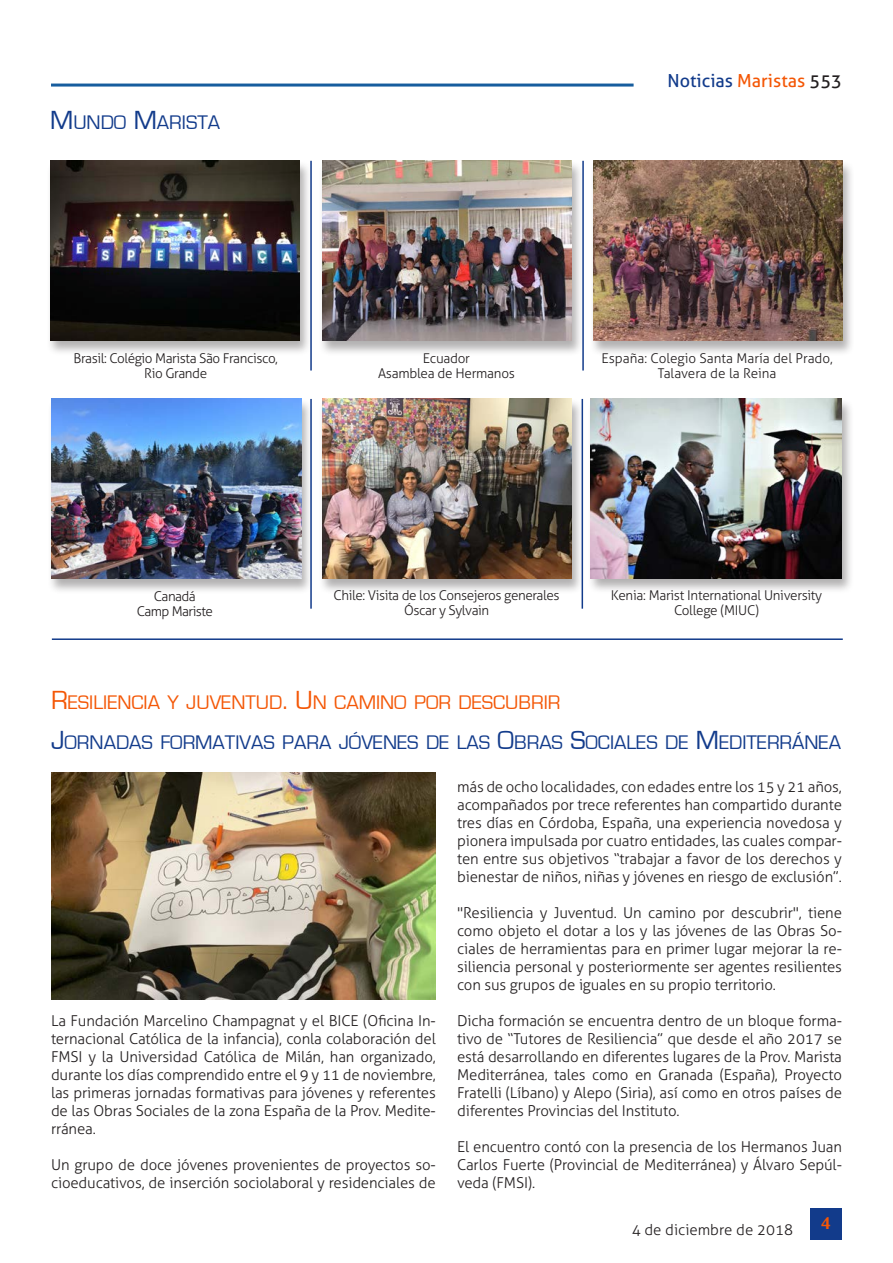
<style>
.page{position:relative;width:893px;height:1263px;background:#fff}
.page>*{position:absolute;margin:0;border:0;box-sizing:border-box;transform-origin:0 0}
.Titolo{font:20.25px "Eurostile";color:#123b8b}
.Titolo-2{font:20.25px "Eurostile";color:#f45706}
.t1{font:18px "Aller";color:#123b8b}
.t2{font:700 18px "Novarese IT Cby BT";color:#f45706}
.Testo_sinEspacio{font:300 15px/18px "Aller";letter-spacing:-.01em;color:#231f20;text-align:justify}
.DidacaliaFotos{font:300 13.5px/15px "Aller";letter-spacing:-.03em;color:#231f20;text-align:center}
.DidacaliaFotos-2{font:300 13.5px/15px "Aller";color:#231f20;text-align:center}
.s1{font-size:27px}
.s2{color:#f45706}
.s3{color:#231f20}
</style>
<div class="page">
<hr style="left:51px;top:84px;width:583px;height:3px;background:#175d9e">
<div style="left:810px;top:1208px;width:32px;height:31px;background:#123b8b"></div>
<hr style="left:52px;top:638px;width:791px;height:2px;background:#123b8b">
<div style="left:587px;top:398px;width:267px;height:195px;background:#231f20;opacity:.35"></div>
<img style="left:591px;top:399px;width:251px;height:179px">
<div style="left:318px;top:160px;width:266px;height:196px;background:#231f20;opacity:.35"></div>
<img style="left:322px;top:161px;width:250px;height:180px">
<div style="left:589px;top:160px;width:266px;height:196px;background:#231f20;opacity:.35"></div>
<img style="left:593px;top:161px;width:250px;height:180px">
<div style="left:318px;top:398px;width:266px;height:197px;background:#231f20;opacity:.35"></div>
<img style="left:322px;top:399px;width:250px;height:180px">
<div style="left:47px;top:398px;width:267px;height:197px;background:#231f20;opacity:.35"></div>
<img style="left:51px;top:399px;width:250px;height:180px">
<hr style="left:310px;top:161px;width:2px;height:209px;background:#123b8b">
<hr style="left:582px;top:161px;width:2px;height:209px;background:#123b8b">
<hr style="left:310px;top:399px;width:2px;height:210px;background:#123b8b">
<hr style="left:582px;top:399px;width:1px;height:210px;background:#123b8b">
<div style="left:46px;top:160px;width:266px;height:196px;background:#231f20;opacity:.35"></div>
<img style="left:50px;top:161px;width:250px;height:179px">
<img style="left:51px;top:772px;width:385px;height:227px">
<p class="Titolo" style="left:50px;top:111px;width:171px"><span class="s1">M</span> UNDO <span class="s1">M</span>ARISTA</p>
<p class="t1" style="left:667px;top:69px;width:176px">Noticias <span class="s2">Maristas</span> <span class="s3">553</span></p>
<p class="DidacaliaFotos" style="left:74px;top:351px;width:206px">Brasil: Colégio Marista São Francisco,</p>
<p class="DidacaliaFotos" style="left:144px;top:366px;width:65px">Rio Grande</p>
<p class="DidacaliaFotos" style="left:423px;top:350px;width:49px">Ecuador</p>
<p class="DidacaliaFotos" style="left:378px;top:365px;width:138px">Asamblea de Hermanos</p>
<p class="DidacaliaFotos-2" style="left:602px;top:350px;width:233px">España: Colegio Santa María del Prado,<br>Talavera de la Reina</p>
<p class="DidacaliaFotos" style="left:154px;top:588px;width:43px">Canadá</p>
<p class="DidacaliaFotos" style="left:137px;top:603px;width:78px">Camp Mariste</p>
<p class="DidacaliaFotos" style="left:334px;top:588px;width:228px">Chile: Visita de los Consejeros generales<br>Óscar y Sylvain</p>
<p class="DidacaliaFotos" style="left:611px;top:588px;width:213px">Kenia: Marist International University<br>College (MIUC)</p>
<p class="Titolo-2" style="left:51px;top:692px;width:511px"><span class="s1">R</span>ESILIENCIA Y JUVENTUD<span class="s1">. U</span> N CAMINO POR DESCUBRIR</p>
<p class="Titolo" style="left:51px;top:732px;width:791px"><span class="s1">J</span>ORNADAS FORMATIVAS PARA JÓVENES DE LAS <span class="s1">O</span>BRAS <span class="s1">S</span>OCIALES DE <span class="s1">M</span> EDITERRÁNEA</p>
<p class="Testo_sinEspacio" style="left:51px;top:1012px;width:386px">La Fundación Marcelino Champagnat y el BICE (Oficina In&shy;ternacional Católica de la infancia), conla colaboración del FMSI y la Universidad Católica de Milán, han organizado, durante los días comprendido entre el 9 y 11 de noviembre, las primeras jornadas formativas para jóvenes y referentes de las Obras Sociales de la zona España de la Prov. Medite&shy;rránea.</p>
<p class="Testo_sinEspacio" style="left:51px;top:1156px;width:386px">Un grupo de doce jóvenes provenientes de proyectos so&shy;cioeducativos, de inserción sociolaboral y residenciales de</p>
<p class="Testo_sinEspacio" style="left:457px;top:778px;width:386px">más de ocho localidades, con edades entre los 15 y 21 años, acompañados por trece referentes han compartido durante tres días en Córdoba, España, una experiencia novedosa y pionera impulsada por cuatro entidades, las cuales compar&shy;ten entre sus objetivos “trabajar a favor de los derechos y bienestar de niños, niñas y jóvenes en riesgo de exclusión”.</p>
<p class="Testo_sinEspacio" style="left:457px;top:904px;width:386px">"Resiliencia y Juventud. Un camino por descubrir", tiene como objeto el dotar a los y las jóvenes de las Obras So&shy;ciales de herramientas para en primer lugar mejorar la re&shy;siliencia personal y posteriormente ser agentes resilientes con sus grupos de iguales en su propio territorio.</p>
<p class="Testo_sinEspacio" style="left:457px;top:1012px;width:386px">Dicha formación se encuentra dentro de un bloque forma&shy;tivo de “Tutores de Resiliencia” que desde el año 2017 se está desarrollando en diferentes lugares de la Prov. Marista Mediterránea, tales como en Granada (España), Proyecto Fratelli (Líbano) y Alepo (Siria), así como en otros países de diferentes Provincias del Instituto.</p>
<p class="Testo_sinEspacio" style="left:457px;top:1138px;width:386px">El encuentro contó con la presencia de los Hermanos Juan Carlos Fuerte (Provincial de Mediterránea) y Álvaro Sepúl&shy;veda (FMSI).</p>
<p class="Testo_sinEspacio" style="left:632px;top:1220px;width:163px">4 de diciembre de 2018</p>
<p class="t2" style="left:821px;top:1212px;width:12px">4</p>
</div>
